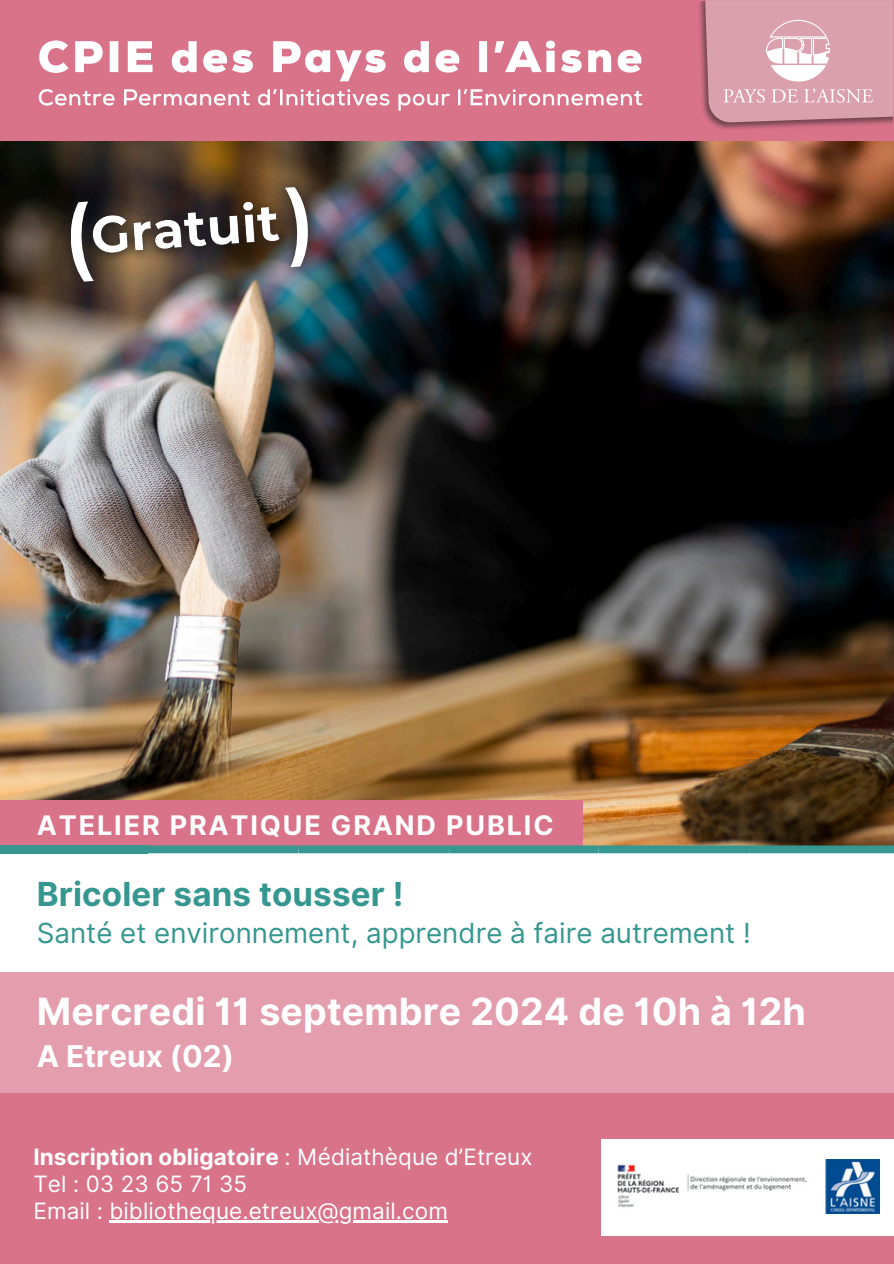
<style>
.page{position:relative;width:894px;height:1264px;background:#fff}
.page>*{position:absolute;margin:0;border:0;box-sizing:border-box;transform-origin:0 0}
.t1{font:700 37.5px "Inter";letter-spacing:.005em;color:#fff}
.t2{font:700 33.15px "Inter";letter-spacing:.005em;color:#369790}
.t3{font:700 30px "Inter";color:#fff}
.t4{font:27.75px "Inter";color:#369790}
.t5{font:700 27px "Inter";letter-spacing:.07em;color:#fff}
.t6{font:22.5px "Inter";letter-spacing:.005em;color:#fff}
.t7{font:700 22.5px "Inter";letter-spacing:.005em;color:#fff}
.s1{font-weight:400}
</style>
<div class="page">
<img style="left:0;top:141px;width:893px;height:704px">
<div style="left:0;top:0;width:893px;height:141px;background:#d8738a"></div>
<img style="left:699px;top:1px;width:193px;height:128px">
<svg style="left:39px;top:89px;width:603px;height:21px"></svg>
<svg style="left:39px;top:40px;width:603px;height:41px"></svg>
<svg style="left:705px;top:0;width:188px;height:122px"></svg>
<div style="left:0;top:971px;width:893px;height:122px;background:#e49dad"></div>
<div style="left:0;top:800px;width:582px;height:51px;background:#d8738a"></div>
<div style="left:0;top:1093px;width:893px;height:170px;background:#d8738a"></div>
<div style="left:601px;top:1139px;width:292px;height:96px;background:#fff"></div>
<svg style="left:148px;top:845px;width:745px;height:8px"></svg>
<div style="left:0;top:845px;width:148px;height:8px;background:#369790"></div>
<img style="left:617px;top:1159px;width:262px;height:54px">
<img style="left:60px;top:178px;width:259px;height:115px">
<svg style="left:71px;top:201px;width:23px;height:80px"></svg>
<svg style="left:285px;top:187px;width:23px;height:80px"></svg>
<img style="left:82px;top:190px;width:211px;height:78px">
<hr style="left:109px;top:1219px;width:339px;height:3px;background:#fff">
<p class="t5" style="left:37px;top:809px;width:518px">ATELIER PRATIQUE GRAND PUBLIC</p>
<p class="t2" style="left:37px;top:874px;width:368px">Bricoler sans tousser !</p>
<p class="t4" style="left:37px;top:916px;width:715px">Santé et environnement, apprendre à faire autrement !</p>
<h2 class="t1" style="left:37px;top:988px;width:770px">Mercredi 11 septembre 2024 de 10h à 12h</h2>
<h2 class="t3" style="left:37px;top:1038px;width:199px">A Etreux (02)</h2>
<p class="t7" style="left:33px;top:1143px;width:500px">Inscription obligatoire <span class="s1">: Médiathèque d’Etreux</span></p>
<h4 class="t6" style="left:33px;top:1170px;width:215px">Tel : 03 23 65 71 35</h4>
<h3 class="t6" style="left:33px;top:1197px;width:416px">Email : bibliotheque.etreux@gmail.com</h3>
</div>
